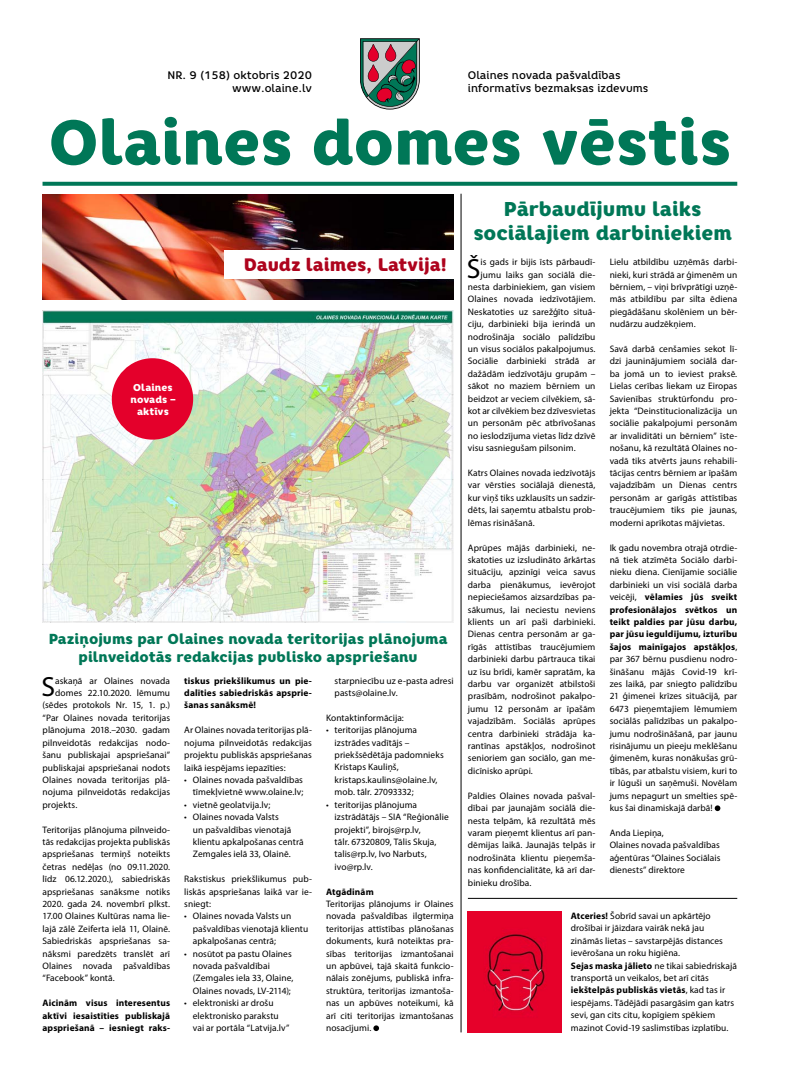
<style>
.page{position:relative;width:794px;height:1092px;background:#fff}
.page>*{position:absolute;margin:0;border:0;box-sizing:border-box;transform-origin:0 0}
.t1{font:900 63px "Core Rhino 85";color:#007757}
.t2{font:27.8px "Myriad Pro";color:#000}
.t3{font:900 20px/24px "Core Rhino 85";color:#007757;text-align:center}
.t4{font:900 18px "Core Rhino 85";color:#ae031d}
.t5{font:900 14.5px/17.4px "Core Rhino 85";letter-spacing:.005em;color:#007757;text-align:center}
.t6{font:500 11px/13.2px "Core Rhino 55";color:#000}
.t7{font:900 10px/12px "Core Rhino 85";letter-spacing:.01em;color:#fff;text-align:center}
.t8{font:9.4px/12.4px "Myriad Pro";letter-spacing:.005em;color:#000;text-align:justify}
.t9{font:700 9.4px/12.4px "Myriad Pro";letter-spacing:.015em;color:#000;text-align:justify}
.s1{font-weight:700}
</style>
<div class="page">
<img style="left:43px;top:194px;width:411px;height:105px">
<div style="left:224px;top:250px;width:235px;height:29px;background:#fff"></div>
<svg style="left:43px;top:182px;width:694px;height:4px;background:#0e7e60"></svg>
<svg style="left:360px;top:38px;width:60px;height:71px;background:#7a7d7a"></svg>
<svg style="left:373px;top:1025px;width:6px;height:5px"></svg>
<svg style="left:714px;top:805px;width:6px;height:6px"></svg>
<hr style="left:461px;top:194px;width:1px;height:838px;background:#000">
<img style="left:43px;top:310px;width:411px;height:312px">
<img style="left:468px;top:911px;width:93px;height:121px">
<hr style="left:468px;top:898px;width:269px;height:1px;background:#000">
<div style="left:112px;top:358px;width:81px;height:81px;background:#e4002b;border-radius:50%"></div>
<p class="t6" style="left:167px;top:68px;width:146px;text-align:right">NR. 9 (158) oktobris 2020 www.olaine.lv</p>
<p class="t6" style="left:468px;top:68px;width:182px">Olaines novada pašvaldības informatīvs bezmaksas izdevums</p>
<h1 class="t1" style="left:49px;top:102px;width:684px">Olaines domes vēstis</h1>
<p class="t7" style="left:130px;top:381px;width:46px">Olaines novads – aktīvs</p>
<h3 class="t4" style="left:244px;top:253px;width:204px">Daudz laimes, Latvija!</h3>
<h3 class="t5" style="left:49px;top:630px;width:400px">Paziņojums par Olaines novada teritorijas plānojuma pilnveidotās redakcijas publisko apspriešanu</h3>
<h2 class="t2" style="left:41px;top:669px;width:15px">S</h2>
<p class="t8" style="left:55px;top:674px;width:116px">askaņā ar Olaines novada</p>
<p class="t8" style="left:55px;top:686px;width:116px">domes 22.10.2020. lēmumu</p>
<p class="t8" style="left:43px;top:699px;width:129px">(sēdes protokols Nr. 15, 1. p.)</p>
<p class="t8" style="left:43px;top:711px;width:129px">“Par Olaines novada teritorijas</p>
<p class="t8" style="left:43px;top:723px;width:129px">plānojuma 2018.–2030. gadam</p>
<p class="t8" style="left:43px;top:736px;width:129px">pilnveidotās redakcijas nodo-</p>
<p class="t8" style="left:43px;top:748px;width:129px">šanu publiskajai apspriešanai”</p>
<p class="t8" style="left:43px;top:761px;width:129px">publiskajai apspriešanai nodots</p>
<p class="t8" style="left:43px;top:773px;width:129px">Olaines novada teritorijas plā-</p>
<p class="t8" style="left:43px;top:785px;width:129px">nojuma pilnveidotās redakcijas</p>
<p class="t8" style="left:43px;top:798px;width:36px">projekts.</p>
<p class="t8" style="left:43px;top:823px;width:129px">Teritorijas plānojuma pilnveido&shy;tās redakcijas projekta publiskās apspriešanas termiņš noteikts četras nedēļas (no 09.11.2020. līdz 06.12.2020.), sabiedriskās apspriešanas sanāksme notiks 2020. gada 24. novembrī plkst.<br>17.00 Olaines Kultūras nama lie&shy;lajā zālē Zeiferta ielā 11, Olainē.<br>Sabiedriskās apspriešanas sa&shy;nāksmi paredzēts translēt arī Olaines novada pašvaldības “Facebook” kontā.</p>
<p class="t9" style="left:43px;top:996px;width:129px">Aicinām visus interesentus aktīvi iesaistīties publiskajā apspriešanā – iesniegt raks-</p>
<p class="t9" style="left:184px;top:674px;width:129px">tiskus priekšlikumus un pie&shy;dalīties sabiedriskās apsprie&shy;šanas sanāksmē!</p>
<p class="t8" style="left:184px;top:723px;width:129px">Ar Olaines novada teritorijas plā&shy;nojuma pilnveidotās redakcijas projektu publiskās apspriešanas laikā iespējams iepazīties:</p>
<p class="t8" style="left:184px;top:773px;width:121px;text-align:right">• Olaines novada pašvaldības tīmekļvietnē www.olaine.lv;</p>
<p class="t8" style="left:184px;top:798px;width:87px">• vietnē geolatvija.lv;</p>
<p class="t8" style="left:193px;top:810px;width:112px;text-align:left;text-indent:-9px">• Olaines novada Valsts<br>un pašvaldības vienotajā klientu apkalpošanas centrā<br>Zemgales ielā 33, Olainē.</p>
<p class="t8" style="left:184px;top:872px;width:129px">Rakstiskus priekšlikumus pub&shy;liskās apspriešanas laikā var ie&shy;sniegt:</p>
<p class="t8" style="left:193px;top:909px;width:117px;text-align:left;text-indent:-9px">• Olaines novada Valsts un pašvaldības vienotajā klientu apkalpošanas centrā;</p>
<p class="t8" style="left:193px;top:947px;width:102px;text-align:left;text-indent:-9px">• nosūtot pa pastu Olaines novada pašvaldībai (Zemgales iela 33, Olaine,<br>Olaines novads, LV-2114);</p>
<p class="t8" style="left:193px;top:996px;width:98px;text-align:left;text-indent:-9px">• elektroniski ar drošu elektronisko parakstu vai ar portāla “Latvija.lv”</p>
<p class="t8" style="left:334px;top:674px;width:121px">starpniecību uz e-pasta adresi pasts@olaine.lv.</p>
<p class="t8" style="left:326px;top:711px;width:79px">Kontaktinformācija:</p>
<p class="t8" style="left:334px;top:723px;width:111px;text-align:left;text-indent:-9px">• teritorijas plānojuma izstrādes vadītājs – priekšsēdētāja padomnieks<br>Kristaps Kauliņš, kristaps.kaulins@olaine.lv, mob. tālr. 27093332;</p>
<p class="t8" style="left:334px;top:798px;width:116px;text-align:left;text-indent:-9px">• teritorijas plānojuma izstrādātājs – SIA “Reģionālie projekti”, birojs@rp.lv,<br>tālr. 67320809, Tālis Skuja, talis@rp.lv, Ivo Narbuts, ivo@rp.lv.</p>
<p class="t9" style="left:326px;top:884px;width:49px">Atgādinām</p>
<p class="t8" style="left:326px;top:897px;width:129px">Teritorijas plānojums ir Olaines novada pašvaldības ilgtermiņa teritorijas attīstības plānošanas dokuments, kurā noteiktas pra&shy;sības teritorijas izmantošanai un apbūvei, tajā skaitā funkcio&shy;nālais zonējums, publiskā infra&shy;struktūra, teritorijas izmantoša&shy;nas un apbūves noteikumi, kā arī citi teritorijas izmantošanas nosacījumi.</p>
<h3 class="t3" style="left:473px;top:197px;width:260px">Pārbaudījumu laiks sociālajiem darbiniekiem</h3>
<h2 class="t2" style="left:467px;top:251px;width:15px">Š</h2>
<p class="t8" style="left:480px;top:256px;width:116px">is gads ir bijis īsts pārbaudī-</p>
<p class="t8" style="left:609px;top:256px;width:129px">Lielu atbildību uzņēmās darbi&shy;nieki, kuri strādā ar ģimenēm un bērniem, – viņi brīvprātīgi uzņē&shy;mās atbildību par silta ēdiena piegādāšanu skolēniem un bēr&shy;nudārzu audzēkņiem.</p>
<p class="t8" style="left:609px;top:342px;width:129px">Savā darbā cenšamies sekot lī&shy;dzi jauninājumiem sociālā dar&shy;ba jomā un to ieviest praksē.<br>Lielas cerības liekam uz Eiropas Savienības struktūrfondu pro&shy;jekta “Deinstitucionalizācija un sociālie pakalpojumi personām ar invaliditāti un bērniem” īste&shy;nošanu, kā rezultātā Olaines no&shy;vadā tiks atvērts jauns rehabili&shy;tācijas centrs bērniem ar īpašām vajadzībām un Dienas centrs personām ar garīgās attīstības traucējumiem tiks pie jaunas, moderni aprīkotas mājvietas.</p>
<p class="t8" style="left:609px;top:541px;width:129px">Ik gadu novembra otrajā otrdie&shy;nā tiek atzīmēta Sociālo darbi&shy;nieku diena. Cienījamie sociālie darbinieki un visi sociālā darba veicēji, <span class="s1">vēlamies jūs sveikt profesionālajos svētkos un teikt paldies par jūsu darbu, par jūsu ieguldījumu, izturību šajos mainīgajos apstākļos</span>, par 367 bērnu pusdienu nodro&shy;šināšanu mājās Covid-19 krī&shy;zes laikā, par sniegto palīdzību 21 ģimenei krīzes situācijā, par 6473 pieņemtajiem lēmumiem sociālās palīdzības un pakalpo&shy;jumu nodrošināšanā, par jaunu risinājumu un pieeju meklēšanu ģimenēm, kuras nonākušas grū&shy;tībās, par atbalstu visiem, kuri to ir lūguši un saņēmuši. Novēlam jums nepagurt un smelties spē&shy;kus šai dinamiskajā darbā!</p>
<p class="t8" style="left:609px;top:826px;width:112px;text-align:left">Anda Liepiņa,<br>Olaines novada pašvaldības aģentūras “Olaines Sociālais dienests” direktore</p>
<p class="t8" style="left:571px;top:909px;width:168px;text-align:left"><span class="s1">Atceries!</span> Šobrīd savai un apkārtējo drošībai ir jāizdara vairāk nekā jau zināmās lietas – savstarpējās distances ievērošana un roku higiēna.<br><span class="s1">Sejas maska jālieto</span> ne tikai sabiedriskajā transportā un veikalos, bet arī citās <span class="s1">iekštelpās publiskās vietās</span>, kad tas ir iespējams. Tādējādi pasargāsim gan katrs sevi, gan cits citu, kopīgiem spēkiem mazinot Covid-19 saslimstības izplatību.</p>
<p class="t8" style="left:480px;top:268px;width:116px">jumu laiks gan sociālā die-</p>
<p class="t8" style="left:468px;top:280px;width:129px">nesta darbiniekiem, gan visiem</p>
<p class="t8" style="left:468px;top:293px;width:129px">Olaines novada iedzīvotājiem.</p>
<p class="t8" style="left:468px;top:305px;width:129px">Neskatoties uz sarežģīto situā-</p>
<p class="t8" style="left:468px;top:318px;width:129px">ciju, darbinieki bija ierindā un</p>
<p class="t8" style="left:468px;top:330px;width:129px">nodrošināja sociālo palīdzību</p>
<p class="t8" style="left:468px;top:342px;width:129px">un visus sociālos pakalpojumus.</p>
<p class="t8" style="left:468px;top:355px;width:129px">Sociālie darbinieki strādā ar</p>
<p class="t8" style="left:468px;top:367px;width:129px">dažādām iedzīvotāju grupām –</p>
<p class="t8" style="left:468px;top:380px;width:129px">sākot no maziem bērniem un</p>
<p class="t8" style="left:468px;top:392px;width:129px">beidzot ar veciem cilvēkiem, sā-</p>
<p class="t8" style="left:468px;top:404px;width:129px">kot ar cilvēkiem bez dzīvesvietas</p>
<p class="t8" style="left:468px;top:417px;width:129px">un personām pēc atbrīvošanas</p>
<p class="t8" style="left:468px;top:429px;width:129px">no ieslodzījuma vietas līdz dzīvē</p>
<p class="t8" style="left:468px;top:442px;width:109px">visu sasniegušam pilsonim.</p>
<p class="t8" style="left:468px;top:466px;width:129px">Katrs Olaines novada iedzīvotājs var vērsties sociālajā dienestā, kur viņš tiks uzklausīts un sadzir&shy;dēts, lai saņemtu atbalstu prob&shy;lēmas risināšanā.</p>
<p class="t8" style="left:468px;top:541px;width:129px">Aprūpes mājās darbinieki, ne&shy;skatoties uz izsludināto ārkārtas situāciju, apzinīgi veica savus darba pienākumus, ievērojot nepieciešamos aizsardzības pa&shy;sākumus, lai neciestu neviens klients un arī paši darbinieki.<br>Dienas centra personām ar ga&shy;rīgās attīstības traucējumiem darbinieki darbu pārtrauca tikai uz īsu brīdi, kamēr sapratām, ka darbu var organizēt atbilstoši prasībām, nodrošinot pakalpo&shy;jumu 12 personām ar īpašām vajadzībām. Sociālās aprūpes centra darbinieki strādāja ka&shy;rantīnas apstākļos, nodrošinot senioriem gan sociālo, gan me&shy;dicīnisko aprūpi.</p>
<p class="t8" style="left:468px;top:789px;width:129px">Paldies Olaines novada pašval&shy;dībai par jaunajām sociālā die&shy;nesta telpām, kā rezultātā mēs varam pieņemt klientus arī pan&shy;dēmijas laikā. Jaunajās telpās ir nodrošināta klientu pieņemša&shy;nas konfidencialitāte, kā arī dar&shy;binieku drošība.</p>
</div>
